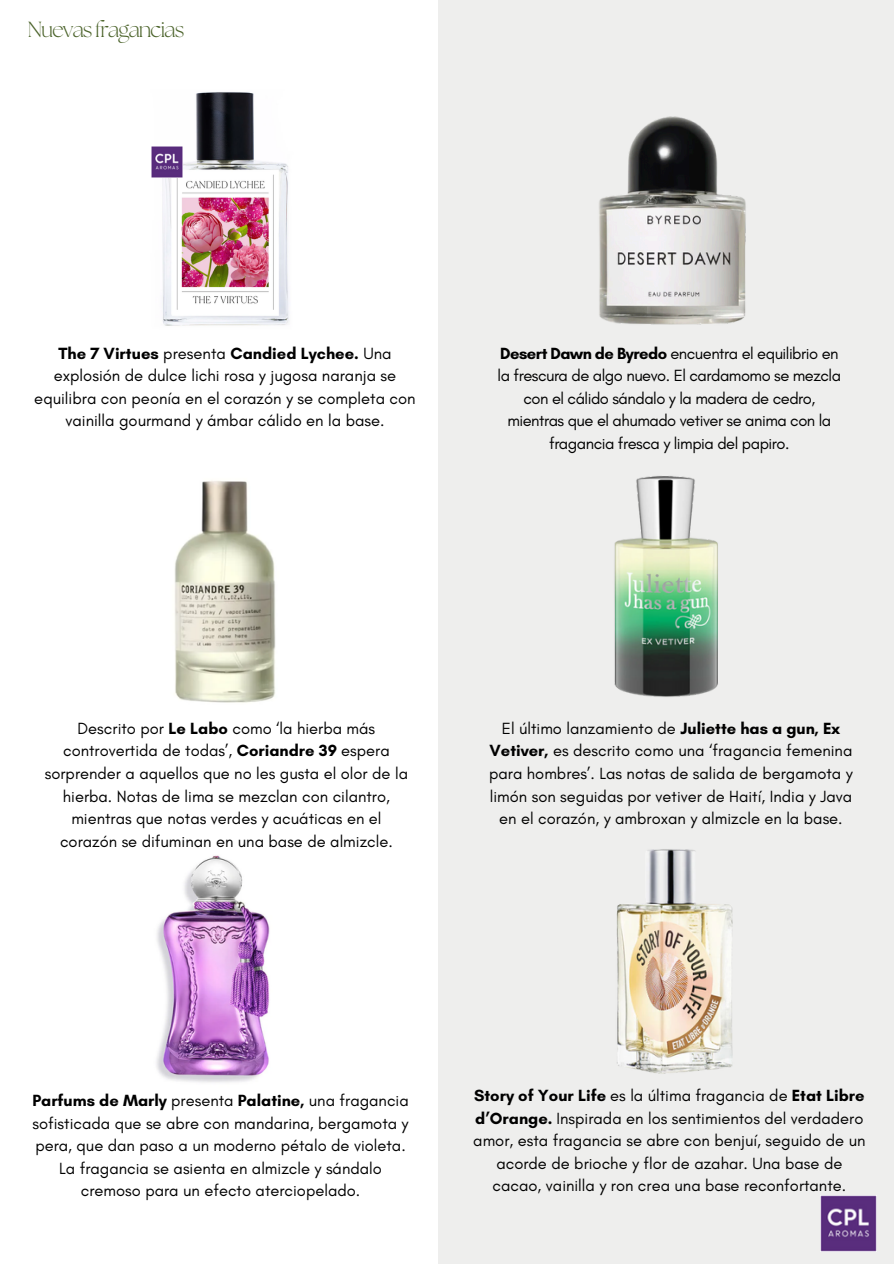
<style>
.page{position:relative;width:894px;height:1264px;background:#fff}
.page>*{position:absolute;margin:0;border:0;box-sizing:border-box;transform-origin:0 0}
.t1{font:300 21.75px "The Seasons";letter-spacing:-.05em;color:#4a6229}
.t2{font:16.5px/22.5px "Glacial Indifference";color:#000;text-align:center}
.t3{font:16.5px/22.5px "Glacial Indifference";letter-spacing:-.03em;color:#000;text-align:center}
.s1{font-weight:700}
</style>
<div class="page">
<div style="left:438px;top:0;width:455px;height:1263px;background:#eeeeed"></div>
<img style="left:599px;top:116px;width:147px;height:209px">
<img style="left:820px;top:1195px;width:56px;height:56px">
<img style="left:156px;top:855px;width:114px;height:228px">
<img style="left:174px;top:480px;width:102px;height:223px">
<img style="left:614px;top:476px;width:104px;height:221px">
<img style="left:162px;top:92px;width:127px;height:234px">
<img style="left:616px;top:849px;width:117px;height:225px">
<img style="left:151px;top:146px;width:32px;height:32px">
<p class="t1" style="left:27px;top:20px;width:158px">Nuevas fragancias</p>
<p class="t2" style="left:34px;top:341px;width:383px"><span class="s1">The 7 Virtues</span> presenta <span class="s1">Candied Lychee.</span> Una explosión de dulce lichi rosa y jugosa naranja se equilibra con peonía en el corazón y se completa con vainilla gourmand y ámbar cálido en la base.</p>
<p class="t3" style="left:497px;top:341px;width:345px"><span class="s1">Desert Dawn de Byredo</span> encuentra el equilibrio en la frescura de algo nuevo. El cardamomo se mezcla con el cálido sándalo y la madera de cedro, mientras que el ahumado vetiver se anima con la fragancia fresca y limpia del papiro.</p>
<p class="t2" style="left:45px;top:717px;width:365px">Descrito por <span class="s1">Le Labo</span> como ‘la hierba más controvertida de todas’, <span class="s1">Coriandre 39</span> espera sorprender a aquellos que no les gusta el olor de la hierba. Notas de lima se mezclan con cilantro, mientras que notas verdes y acuáticas en el corazón se difuminan en una base de almizcle.</p>
<p class="t2" style="left:489px;top:717px;width:365px">El último lanzamiento de <span class="s1">Juliette has a gun, Ex Vetiver,</span> es descrito como una ‘fragancia femenina para hombres’. Las notas de salida de bergamota y limón son seguidas por vetiver de Haití, India y Java en el corazón, y ambroxan y almizcle en la base.</p>
<p class="t2" style="left:32px;top:1088px;width:378px"><span class="s1">Parfums de Marly</span> presenta <span class="s1">Palatine,</span> una fragancia sofisticada que se abre con mandarina, bergamota y pera, que dan paso a un moderno pétalo de violeta.<br>La fragancia se asienta en almizcle y sándalo cremoso para un efecto aterciopelado.</p>
<p class="t2" style="left:473px;top:1084px;width:393px"><span class="s1">Story of Your Life</span> es la última fragancia de <span class="s1">Etat Libre d’Orange.</span> Inspirada en los sentimientos del verdadero amor, esta fragancia se abre con benjuí, seguido de un acorde de brioche y flor de azahar. Una base de cacao, vainilla y ron crea una base reconfortante.</p>
</div>
